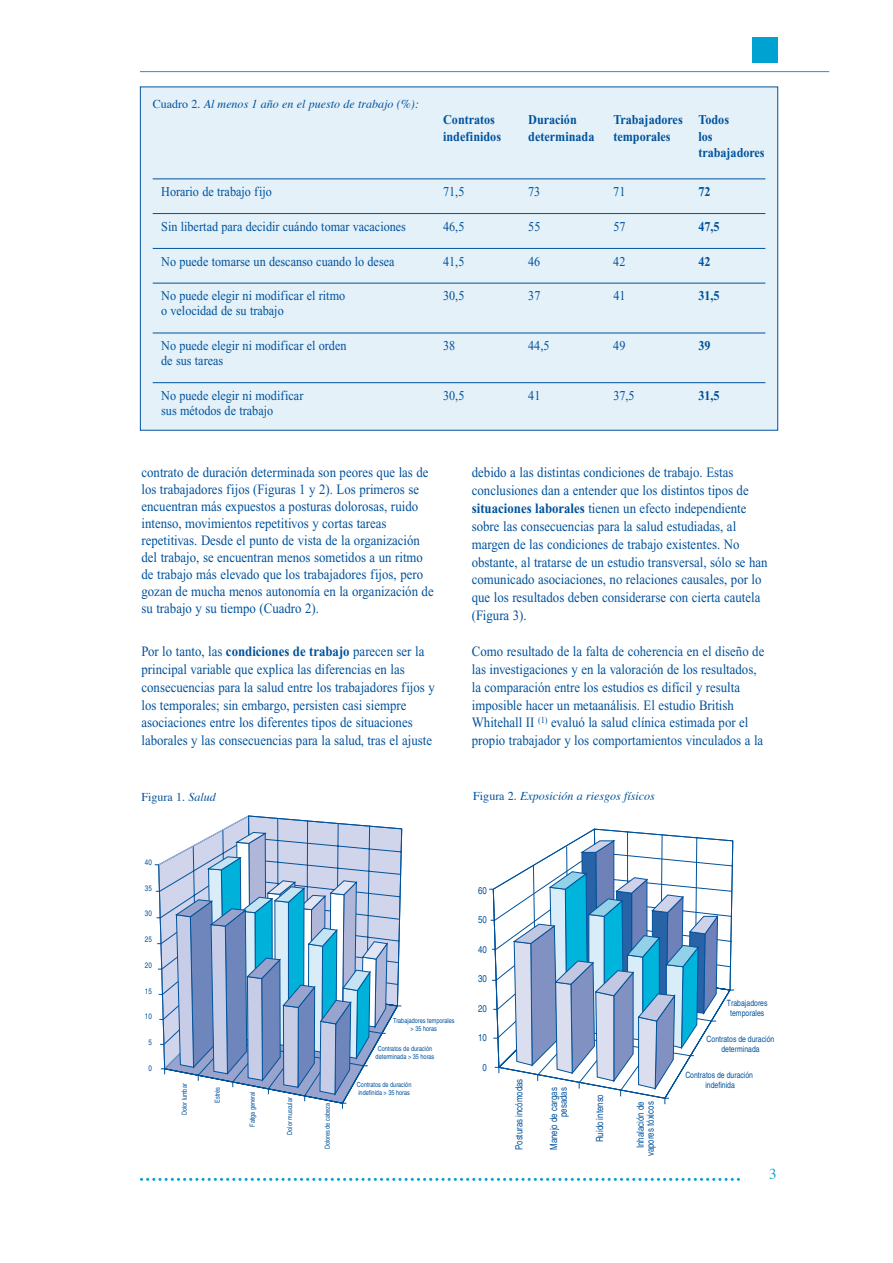
<style>
.page{position:relative;width:893px;height:1263px;background:#fff}
.page>*{position:absolute;margin:0;border:0;box-sizing:border-box;transform-origin:0 0}
.t1{font:15px "Times";color:#00a2d2}
.t2{font:14.25px/17.9px "Times New Roman";color:#00529c;scale:.9 1}
.t3{font:13.5px "Times New Roman";color:#00529c;scale:.9 1}
.t4{font:700 13.5px/16.5px "Times New Roman";color:#00529c;scale:.9 1}
.t5{font:italic 12px "Times";color:#00529c}
.t6{font:12px "Times";color:#00529c}
.t7{font:9.9px/9.9px "Helvetica";color:#00529c;text-align:right;scale:.8 1}
.t8{font:8.55px/9.9px "Helvetica";color:#00529c;text-align:center;scale:.8 1}
.t9{font:7.95px "Helvetica";color:#00529c;scale:.8 1}
.t10{font:6.9px/7.9px "Helvetica";color:#00529c;text-align:center;scale:.8 1}
.s1{font-style:normal}
.s2{font-weight:700}
.s3{font-style:italic}
</style>
<div class="page">
<hr style="left:140px;top:71px;width:689px;height:1px;background:#00a2d2">
<div style="left:752px;top:38px;width:26px;height:25px;background:#00a2d2"></div>
<svg style="left:141px;top:1178px;width:599px;height:3px"></svg>
<div style="left:141px;top:87px;width:636px;height:343px;background:#e4f1f9"></div>
<hr style="left:153px;top:179px;width:612px;height:1px;background:#00529c">
<hr style="left:153px;top:213px;width:612px;height:1px;background:#00529c">
<hr style="left:153px;top:248px;width:612px;height:1px;background:#00529c">
<hr style="left:153px;top:283px;width:612px;height:1px;background:#00529c">
<hr style="left:153px;top:333px;width:612px;height:1px;background:#00529c">
<hr style="left:153px;top:382px;width:612px;height:1px;background:#00529c">
<svg style="left:154px;top:815px;width:248px;height:289px"></svg>
<svg style="left:493px;top:828px;width:240px;height:270px"></svg>
<p class="t5" style="left:153px;top:99px;width:267px"><span class="s1">Cuadro 2.</span> Al menos 1 año en el puesto de trabajo (%):</p>
<p class="t4" style="left:443px;top:113px;width:59px">Contratos</p>
<p class="t4" style="left:528px;top:113px;width:55px">Duración</p>
<p class="t4" style="left:613px;top:113px;width:130px">Trabajadores Todos</p>
<p class="t4" style="left:443px;top:129px;width:66px">indefinidos</p>
<p class="t4" style="left:528px;top:129px;width:75px">determinada</p>
<p class="t4" style="left:613px;top:129px;width:65px">temporales</p>
<p class="t4" style="left:698px;top:129px;width:75px">los trabajadores</p>
<p class="t3" style="left:161px;top:187px;width:124px">Horario de trabajo fijo</p>
<p class="t3" style="left:443px;top:187px;width:25px">71,5</p>
<p class="t3" style="left:528px;top:187px;width:15px">73</p>
<p class="t3" style="left:613px;top:187px;width:15px">71</p>
<p class="t4" style="left:698px;top:185px;width:15px">72</p>
<p class="t3" style="left:161px;top:222px;width:273px">Sin libertad para decidir cuándo tomar vacaciones</p>
<p class="t3" style="left:443px;top:222px;width:25px">46,5</p>
<p class="t3" style="left:528px;top:222px;width:15px">55</p>
<p class="t3" style="left:613px;top:222px;width:15px">57</p>
<p class="t4" style="left:698px;top:220px;width:25px">47,5</p>
<p class="t3" style="left:161px;top:256px;width:261px">No puede tomarse un descanso cuando lo desea</p>
<p class="t3" style="left:443px;top:256px;width:25px">41,5</p>
<p class="t3" style="left:528px;top:256px;width:15px">46</p>
<p class="t3" style="left:613px;top:256px;width:15px">42</p>
<p class="t4" style="left:698px;top:254px;width:15px">42</p>
<p class="t3" style="left:161px;top:291px;width:206px">No puede elegir ni modificar el ritmo</p>
<p class="t3" style="left:443px;top:291px;width:25px">30,5</p>
<p class="t3" style="left:528px;top:291px;width:15px">37</p>
<p class="t3" style="left:613px;top:291px;width:15px">41</p>
<p class="t4" style="left:698px;top:289px;width:25px">31,5</p>
<p class="t3" style="left:161px;top:306px;width:138px">o velocidad de su trabajo</p>
<p class="t3" style="left:161px;top:341px;width:207px">No puede elegir ni modificar el orden</p>
<p class="t3" style="left:443px;top:341px;width:15px">38</p>
<p class="t3" style="left:528px;top:341px;width:25px">44,5</p>
<p class="t3" style="left:613px;top:341px;width:15px">49</p>
<p class="t4" style="left:698px;top:339px;width:15px">39</p>
<p class="t3" style="left:161px;top:356px;width:70px">de sus tareas</p>
<p class="t3" style="left:161px;top:391px;width:159px">No puede elegir ni modificar</p>
<p class="t3" style="left:443px;top:391px;width:25px">30,5</p>
<p class="t3" style="left:528px;top:391px;width:15px">41</p>
<p class="t3" style="left:613px;top:391px;width:25px">37,5</p>
<p class="t4" style="left:698px;top:389px;width:25px">31,5</p>
<p class="t3" style="left:161px;top:406px;width:126px">sus métodos de trabajo</p>
<p class="t2" style="left:141px;top:465px;width:326px;line-height:17px">contrato de duración determinada son peores que las de los trabajadores fijos (Figuras 1 y 2). Los primeros se encuentran más expuestos a posturas dolorosas, ruido intenso, movimientos repetitivos y cortas tareas repetitivas. Desde el punto de vista de la organización del trabajo, se encuentran menos sometidos a un ritmo de trabajo más elevado que los trabajadores fijos, pero gozan de mucha menos autonomía en la organización de su trabajo y su tiempo (Cuadro 2).</p>
<p class="t2" style="left:141px;top:644px;width:327px">Por lo tanto, las <span class="s2">condiciones de trabajo</span> parecen ser la principal variable que explica las diferencias en las consecuencias para la salud entre los trabajadores fijos y los temporales; sin embargo, persisten casi siempre asociaciones entre los diferentes tipos de situaciones laborales y las consecuencias para la salud, tras el ajuste</p>
<p class="t2" style="left:472px;top:465px;width:330px">debido a las distintas condiciones de trabajo. Estas conclusiones dan a entender que los distintos tipos de <span class="s2">situaciones laborales</span> tienen un efecto independiente sobre las consecuencias para la salud estudiadas, al margen de las condiciones de trabajo existentes. No obstante, al tratarse de un estudio transversal, sólo se han comunicado asociaciones, no relaciones causales, por lo que los resultados deben considerarse con cierta cautela (Figura 3).</p>
<p class="t2" style="left:472px;top:644px;width:326px">Como resultado de la falta de coherencia en el diseño de las investigaciones y en la valoración de los resultados, la comparación entre los estudios es difícil y resulta imposible hacer un metaanálisis. El estudio British Whitehall II <sup>(1)</sup> evaluó la salud clínica estimada por el propio trabajador y los comportamientos vinculados a la</p>
<p class="t6" style="left:141px;top:792px;width:76px">Figura 1. <span class="s3">Salud</span></p>
<p class="t5" style="left:473px;top:791px;width:183px"><span class="s1">Figura 2.</span> Exposición a riesgos físicos</p>
<p class="t9" style="left:145px;top:859px;width:10px">40</p>
<p class="t9" style="left:145px;top:885px;width:10px">35</p>
<p class="t9" style="left:145px;top:911px;width:10px">30</p>
<p class="t9" style="left:145px;top:936px;width:10px">25</p>
<p class="t9" style="left:145px;top:962px;width:10px">20</p>
<p class="t9" style="left:145px;top:988px;width:10px">15</p>
<p class="t9" style="left:145px;top:1014px;width:10px">10</p>
<p class="t9" style="left:148px;top:1039px;width:6px">5</p>
<p class="t9" style="left:148px;top:1065px;width:6px">0</p>
<p class="t10" style="left:181px;top:1115px;width:41px;rotate:-90deg">Dolor lumbar</p>
<p class="t10" style="left:214px;top:1103px;width:21px;rotate:-90deg">Estrés</p>
<p class="t10" style="left:249px;top:1127px;width:46px;rotate:-90deg">Fatiga general</p>
<p class="t10" style="left:286px;top:1135px;width:48px;rotate:-90deg">Dolor muscular</p>
<p class="t10" style="left:324px;top:1149px;width:59px;rotate:-90deg">Dolores de cabeza</p>
<p class="t10" style="left:393px;top:1017px;width:79px">Trabajadores temporales &gt; 35 horas</p>
<p class="t10" style="left:375px;top:1045px;width:75px">Contratos de duración determinada &gt; 35 horas</p>
<p class="t10" style="left:357px;top:1082px;width:70px;text-align:left">Contratos de duración indefinida &gt; 35 horas</p>
<p class="t7" style="left:478px;top:886px;width:12px">60</p>
<p class="t7" style="left:478px;top:916px;width:12px">50</p>
<p class="t7" style="left:478px;top:945px;width:12px">40</p>
<p class="t7" style="left:478px;top:975px;width:12px">30</p>
<p class="t7" style="left:478px;top:1004px;width:12px">20</p>
<p class="t7" style="left:478px;top:1034px;width:12px">10</p>
<p class="t7" style="left:482px;top:1063px;width:7px">0</p>
<p class="t7" style="left:515px;top:1150px;width:91px;rotate:-90deg">Posturas incómodas</p>
<p class="t7" style="left:549px;top:1150px;width:80px;rotate:-90deg">Manejo de cargas pesadas</p>
<p class="t7" style="left:595px;top:1142px;width:62px;rotate:-90deg">Ruido intenso</p>
<p class="t7" style="left:636px;top:1156px;width:70px;rotate:-90deg">Inhalación de vapores tóxicos</p>
<p class="t8" style="left:727px;top:999px;width:52px">Trabajadores temporales</p>
<p class="t8" style="left:706px;top:1035px;width:86px">Contratos de duración determinada</p>
<p class="t8" style="left:685px;top:1071px;width:86px">Contratos de duración indefinida</p>
<p class="t1" style="left:769px;top:1168px;width:9px">3</p>
</div>
